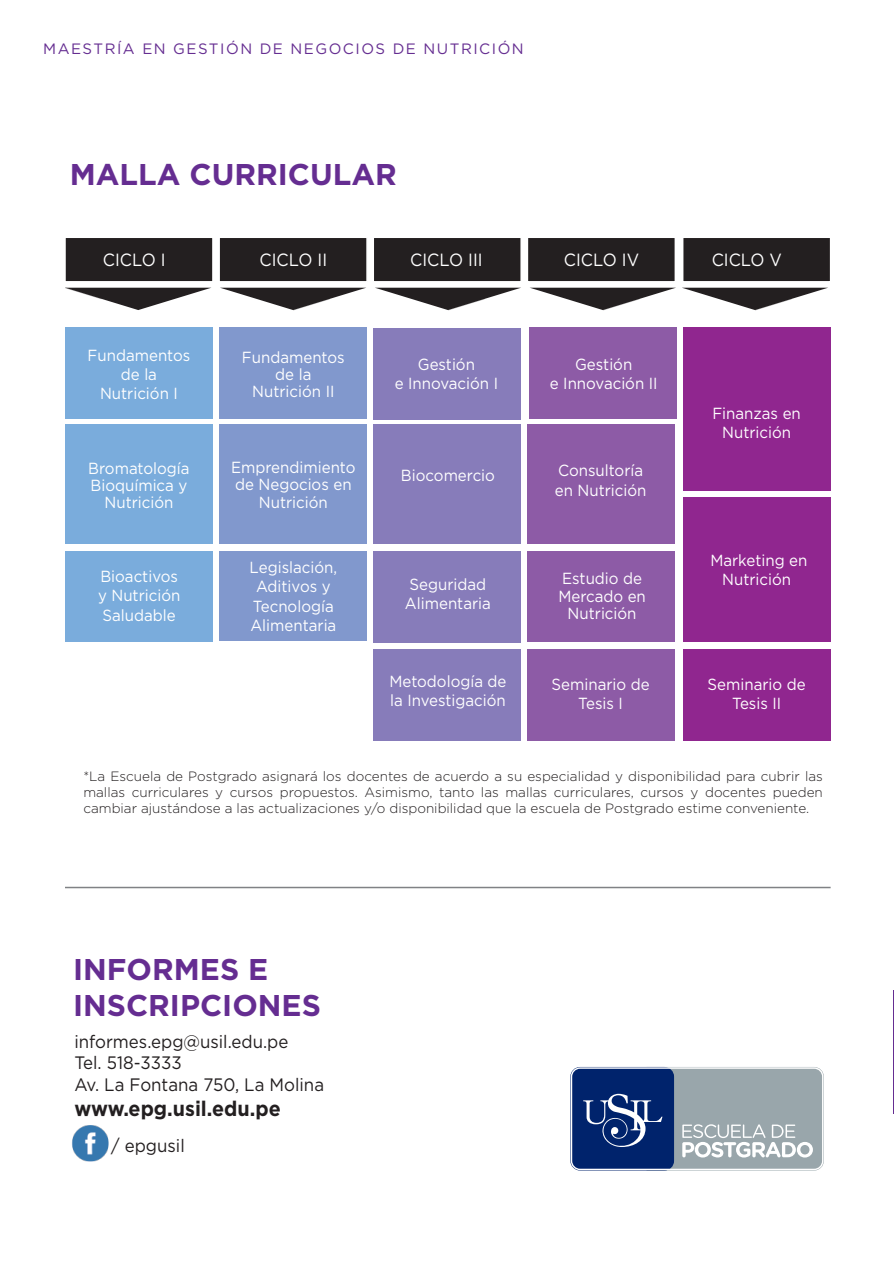
<style>
.page{position:relative;width:894px;height:1263px;background:#fff}
.page>*{position:absolute;margin:0;border:0;box-sizing:border-box;transform-origin:0 0}
.t1{font:700 30px/36px "Gotham";color:#652d91}
.t2{font:700 21px "Gotham";color:#231f20;scale:.94 1}
.t3{font:18px/21.6px "Gotham";color:#231f20;scale:.94 1}
.t4{font:17.7px "Gotham";color:#fff;scale:.94 1}
.t5{font:16.05px/19.4px "Gotham";color:#fff;text-align:center;scale:.94 1}
.t6{font:15px "Gotham";letter-spacing:.1em;color:#652d91}
.t7{font:300 13.5px/16.2px "Gotham";color:#231f20;text-align:justify}
</style>
<div class="page">
<svg style="left:570px;top:1066px;width:254px;height:105px;background:#7184a0"></svg>
<div style="left:64px;top:236px;width:150px;height:47px;background:#231f20;border:2px solid #fff"></div>
<div style="left:218px;top:236px;width:150px;height:47px;background:#231f20;border:2px solid #fff"></div>
<div style="left:372px;top:236px;width:150px;height:47px;background:#231f20;border:2px solid #fff"></div>
<div style="left:526px;top:236px;width:150px;height:47px;background:#231f20;border:2px solid #fff"></div>
<div style="left:65px;top:328px;width:148px;height:91px;background:#7aacdc"></div>
<div style="left:219px;top:328px;width:148px;height:91px;background:#8198cd"></div>
<div style="left:219px;top:425px;width:148px;height:119px;background:#8198cd"></div>
<div style="left:219px;top:551px;width:148px;height:90px;background:#8198cd"></div>
<div style="left:373px;top:328px;width:148px;height:91px;background:#877cba"></div>
<div style="left:528px;top:328px;width:148px;height:91px;background:#8d5ba6"></div>
<div style="left:527px;top:425px;width:148px;height:119px;background:#8d5ba6"></div>
<div style="left:65px;top:425px;width:148px;height:119px;background:#7aacdc"></div>
<div style="left:373px;top:425px;width:148px;height:119px;background:#877cba"></div>
<div style="left:682px;top:328px;width:148px;height:163px;background:#90268f"></div>
<div style="left:681px;top:236px;width:150px;height:47px;background:#231f20;border:2px solid #fff"></div>
<svg style="left:65px;top:288px;width:145px;height:22px"></svg>
<svg style="left:221px;top:288px;width:144px;height:22px"></svg>
<svg style="left:376px;top:288px;width:144px;height:22px"></svg>
<svg style="left:531px;top:288px;width:296px;height:22px"></svg>
<div style="left:65px;top:551px;width:148px;height:90px;background:#7aacdc"></div>
<div style="left:682px;top:497px;width:148px;height:144px;background:#90268f"></div>
<div style="left:373px;top:551px;width:148px;height:91px;background:#877cba"></div>
<div style="left:373px;top:649px;width:148px;height:91px;background:#877cba"></div>
<div style="left:527px;top:551px;width:148px;height:91px;background:#8d5ba6"></div>
<div style="left:527px;top:649px;width:148px;height:91px;background:#8d5ba6"></div>
<div style="left:682px;top:649px;width:148px;height:91px;background:#90268f"></div>
<hr style="left:65px;top:887px;width:765px;height:1px;background:#808285">
<img style="left:72px;top:1125px;width:37px;height:36px">
<hr style="left:893px;top:990px;width:1px;height:123px;background:#652d91">
<p class="t6" style="left:43px;top:39px;width:482px">MAESTRÍA EN GESTIÓN DE NEGOCIOS DE NUTRICIÓN</p>
<h1 class="t1" style="left:70px;top:156px;width:328px">MALLA CURRICULAR</h1>
<p class="t4" style="left:103px;top:249px;width:68px">CICLO I</p>
<p class="t4" style="left:259px;top:249px;width:73px">CICLO II</p>
<p class="t4" style="left:410px;top:249px;width:78px">CICLO III</p>
<p class="t4" style="left:563px;top:249px;width:81px">CICLO IV</p>
<p class="t4" style="left:711px;top:249px;width:76px">CICLO V</p>
<p class="t5" style="left:88px;top:345px;width:111px">Fundamentos de la<br>Nutrición I</p>
<p class="t5" style="left:88px;top:459px;width:109px;line-height:17.2px">Bromatología<br>Bioquímica y<br>Nutrición</p>
<p class="t5" style="left:98px;top:566px;width:89px;text-align:left">Bioactivos y Nutrición<br>Saludable</p>
<p class="t5" style="left:242px;top:348px;width:111px;line-height:17.2px">Fundamentos de la<br>Nutrición II</p>
<p class="t5" style="left:231px;top:458px;width:134px;line-height:17.2px">Emprendimiento de Negocios en<br>Nutrición</p>
<p class="t5" style="left:249px;top:557px;width:95px">Legislación,<br>Aditivos y<br>Tecnología<br>Alimentaria</p>
<p class="t5" style="left:394px;top:354px;width:111px">Gestión<br>e Innovación I</p>
<p class="t5" style="left:401px;top:465px;width:101px">Biocomercio</p>
<p class="t5" style="left:405px;top:574px;width:93px;text-align:left">Seguridad<br>Alimentaria</p>
<p class="t5" style="left:389px;top:671px;width:126px;text-align:left">Metodología de la Investigación</p>
<p class="t5" style="left:549px;top:354px;width:116px">Gestión<br>e Innovación II</p>
<p class="t5" style="left:554px;top:461px;width:99px;text-align:left">Consultoría en Nutrición</p>
<p class="t5" style="left:558px;top:570px;width:95px;line-height:17.2px">Estudio de<br>Mercado en<br>Nutrición</p>
<p class="t5" style="left:712px;top:403px;width:96px">Finanzas en<br>Nutrición</p>
<p class="t5" style="left:710px;top:550px;width:105px">Marketing en<br>Nutrición</p>
<p class="t5" style="left:551px;top:674px;width:106px">Seminario de<br>Tesis I</p>
<p class="t5" style="left:707px;top:674px;width:106px">Seminario de<br>Tesis II</p>
<p class="t7" style="left:83px;top:768px;width:740px">*La Escuela de Postgrado asignará los docentes de acuerdo a su especialidad y disponibilidad para cubrir las mallas curriculares y cursos propuestos. Asimismo, tanto las mallas curriculares, cursos y docentes pueden cambiar ajustándose a las actualizaciones y/o disponibilidad que la escuela de Postgrado estime conveniente.</p>
<h1 class="t1" style="left:73px;top:951px;width:249px">INFORMES E<br>INSCRIPCIONES</h1>
<p class="t3" style="left:74px;top:1030px;width:267px">informes.epg@usil.edu.pe<br>Tel. 518-3333<br>Av. La Fontana 750, La Molina</p>
<h2 class="t2" style="left:74px;top:1095px;width:221px">www.epg.usil.edu.pe</h2>
<p class="t3" style="left:111px;top:1135px;width:80px">/ epgusil</p>
</div>
